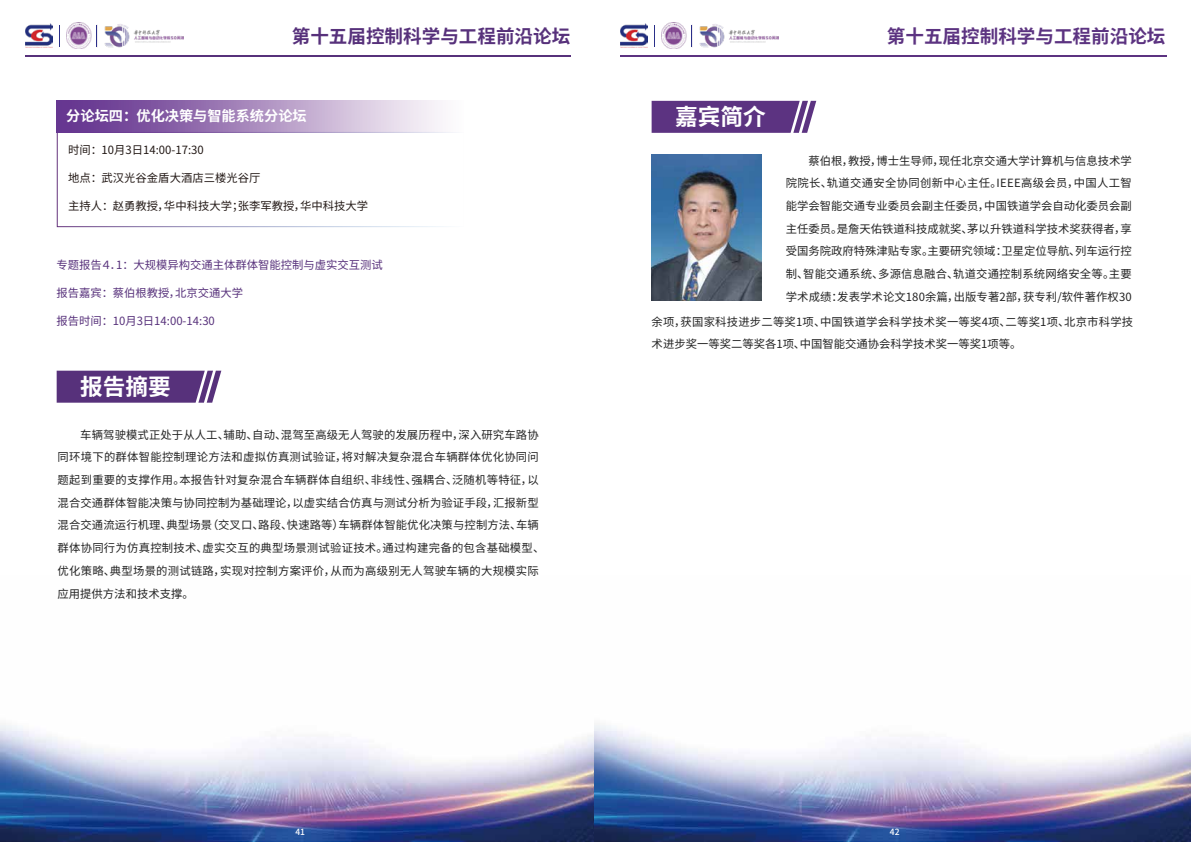
<style>
.page{position:relative;width:1191px;height:842px;background:#fff}
.page>*{position:absolute;margin:0;border:0;box-sizing:border-box;transform-origin:0 0}
.t1{font:700 22.7px "Source Han Sans CN";color:#fff}
.t2{font:700 18.6px "Source Han Sans CN";color:#57317b}
.t3{font:700 18.6px "Source Han Sans CN";color:#5c3381}
.t4{font:700 14.2px "Source Han Sans CN";color:#fff}
.t5{font:11.3px/22.7px "Source Han Sans CN";letter-spacing:.015em;color:#222}
.t6{font:11.3px "Source Han Sans CN";color:#57317b}
.t7{font:11.3px "Source Han Sans CN";color:#221815}
.t8{font:500 8.5px "Source Han Sans CN";color:#fff}
</style>
<div class="page">
<img style="left:0;top:724px;width:1191px;height:118px">
<hr style="left:25px;top:55px;width:546px;height:2px;background:#57317b">
<img style="left:66px;top:23px;width:118px;height:25px">
<img style="left:25px;top:24px;width:27px;height:23px">
<svg style="left:97px;top:25px;width:1px;height:21px"></svg>
<svg style="left:59px;top:25px;width:1px;height:21px"></svg>
<svg style="left:57px;top:371px;width:164px;height:32px;background:#623f84"></svg>
<div style="left:57px;top:132px;width:407px;height:95px;border:1px solid #fff"></div>
<div style="left:57px;top:101px;width:406px;height:31px;background:linear-gradient(to right,#5b2687,#fffffe)"></div>
<hr style="left:620px;top:55px;width:546px;height:2px;background:#5c3381">
<img style="left:661px;top:23px;width:118px;height:25px">
<img style="left:620px;top:24px;width:27px;height:23px">
<svg style="left:692px;top:25px;width:1px;height:21px"></svg>
<svg style="left:654px;top:25px;width:1px;height:21px"></svg>
<svg style="left:651px;top:101px;width:165px;height:32px;background:#674089"></svg>
<img style="left:651px;top:155px;width:111px;height:146px">
<h2 class="t2" style="left:292px;top:25px;width:280px">第十五届控制科学与工程前沿论坛</h2>
<p class="t4" style="left:66px;top:108px;width:242px">分论坛四：优化决策与智能系统分论坛</p>
<p class="t7" style="left:68px;top:143px;width:137px">时间：10月3日14:00-17:30</p>
<p class="t7" style="left:68px;top:171px;width:194px">地点：武汉光谷金盾大酒店三楼光谷厅</p>
<p class="t7" style="left:68px;top:200px;width:301px">主持人：赵勇教授，华中科技大学；张李军教授，华中科技大学</p>
<p class="t6" style="left:57px;top:258px;width:328px">专题报告４．1：大规模异构交通主体群体智能控制与虚实交互测试</p>
<p class="t6" style="left:57px;top:287px;width:188px">报告嘉宾：蔡伯根教授，北京交通大学</p>
<p class="t6" style="left:57px;top:315px;width:160px">报告时间：10月3日14:00-14:30</p>
<h1 class="t1" style="left:80px;top:374px;width:92px">报告摘要</h1>
<p class="t5" style="left:58px;top:423px;width:488px;text-indent:23px">车辆驾驶模式正处于从人工、辅助、自动、混驾至高级无人驾驶的发展历程中，深入研究车路协同环境下的群体智能控制理论方法和虚拟仿真测试验证，将对解决复杂混合车辆群体优化协同问题起到重要的支撑作用。本报告针对复杂混合车辆群体自组织、非线性、强耦合、泛随机等特征，以混合交通群体智能决策与协同控制为基础理论，以虚实结合仿真与测试分析为验证手段，汇报新型混合交通流运行机理、典型场景（交叉口、路段、快速路等）车辆群体智能优化决策与控制方法、车辆群体协同行为仿真控制技术、虚实交互的典型场景测试验证技术。通过构建完备的包含基础模型、优化策略、典型场景的测试链路，实现对控制方案评价，从而为高级别无人驾驶车辆的大规模实际应用提供方法和技术支撑。</p>
<h1 class="t1" style="left:675px;top:104px;width:92px">嘉宾简介</h1>
<h2 class="t3" style="left:887px;top:25px;width:280px">第十五届控制科学与工程前沿论坛</h2>
<p class="t5" style="left:786px;top:149px;width:347px;text-align:justify;text-indent:23px">蔡伯根，教授，博士生导师，现任北京交通大学计算机与信息技术学院院长、轨道交通安全协同创新中心主任。IEEE高级会员，中国人工智能学会智能交通专业委员会副主任委员，中国铁道学会自动化委员会副主任委员。是詹天佑铁道科技成就奖、茅以升铁道科学技术奖获得者，享受国务院政府特殊津贴专家。主要研究领域：卫星定位导航、列车运行控制、智能交通系统、多源信息融合、轨道交通控制系统网络安全等。主要学术成绩：发表学术论文180余篇，出版专著2部，获专利/软件著作权30</p>
<p class="t5" style="left:651px;top:310px;width:483px">余项，获国家科技进步二等奖1项、中国铁道学会科学技术奖一等奖4项、二等奖1项、北京市科学技术进步奖一等奖二等奖各1项、中国智能交通协会科学技术奖一等奖1项等。</p>
<p class="t8" style="left:295px;top:827px;width:11px">41</p>
<p class="t8" style="left:890px;top:827px;width:11px">42</p>
</div>
